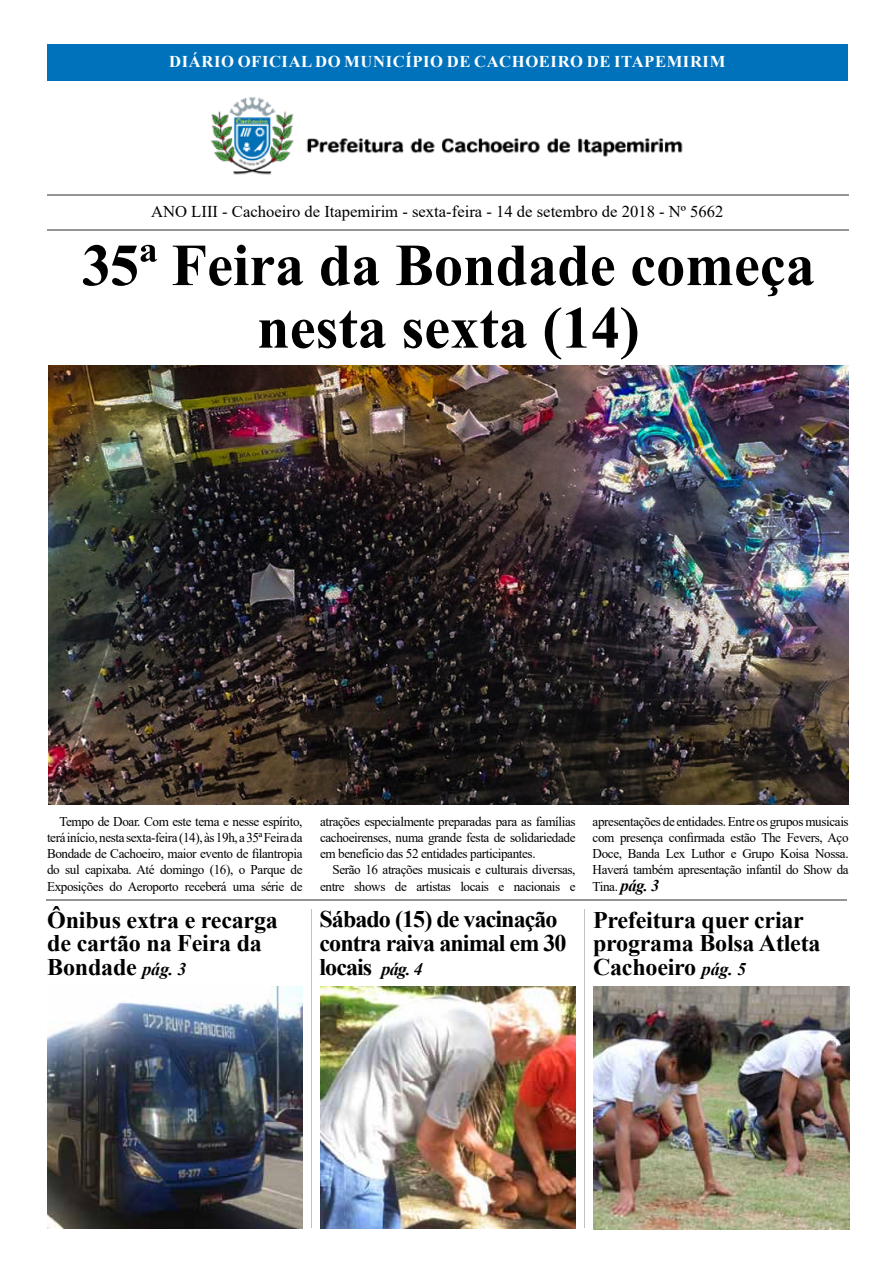
<style>
.page{position:relative;width:893px;height:1263px;background:#fff}
.page>*{position:absolute;margin:0;border:0;box-sizing:border-box;transform-origin:0 0}
.t1{font:700 59.55px/62.6px "Times New Roman";color:#000;text-align:center}
.t2{font:700 23.85px/23.9px "Times New Roman";letter-spacing:-.01em;color:#000}
.t3{font:700 23.85px/23.9px "Times New Roman";letter-spacing:-.04em;color:#000}
.t4{font:16.5px "Times New Roman";color:#000}
.t5{font:700 16.5px "Times New Roman";letter-spacing:.035em;color:#fff}
.t6{font:13.35px/16px "Times New Roman";letter-spacing:-.03em;color:#000;text-align:justify}
.s1{font-weight:700;font-style:italic;font-size:16.35px}
.s2{font-style:italic;font-size:17.85px}
</style>
<div class="page">
<img style="left:210px;top:97px;width:473px;height:78px">
<div style="left:47px;top:45px;width:801px;height:36px;background:#0072bc"></div>
<hr style="left:47px;top:194px;width:801px;height:2px;background:#939598">
<hr style="left:47px;top:229px;width:801px;height:1px;background:#939598">
<img style="left:48px;top:366px;width:800px;height:439px">
<img style="left:320px;top:986px;width:255px;height:243px">
<img style="left:48px;top:986px;width:255px;height:243px">
<hr style="left:47px;top:899px;width:800px;height:2px;background:#939598">
<img style="left:594px;top:987px;width:255px;height:242px">
<p class="t5" style="left:169px;top:50px;width:558px">DIÁRIO OFICIAL DO MUNICÍPIO DE CACHOEIRO DE ITAPEMIRIM</p>
<p class="t4" style="left:151px;top:200px;width:574px">ANO LIII - Cachoeiro de Itapemirim - sexta-feira - 14 de setembro de 2018 - Nº 5662</p>
<h1 class="t1" style="left:82px;top:232px;width:734px">35ª Feira da Bondade começa nesta sexta (14)</h1>
<p class="t6" style="left:47px;top:813px;width:257px;text-indent:12px">Tempo de Doar. Com este tema e nesse espírito, terá início, nesta sexta-feira (14), às 19h, a 35ª Feira da Bondade de Cachoeiro, maior evento de filantropia do sul capixaba. Até domingo (16), o Parque de Exposições do Aeroporto receberá uma série de</p>
<p class="t6" style="left:320px;top:813px;width:257px">atrações especialmente preparadas para as famílias cachoeirenses, numa grande festa de solidariedade em benefício das 52 entidades participantes.</p>
<p class="t6" style="left:320px;top:861px;width:257px;text-align:right">Serão 16 atrações musicais e culturais diversas, entre shows de artistas locais e nacionais e</p>
<p class="t6" style="left:593px;top:813px;width:258px">apresentações de entidades. Entre os grupos musicais com presença confirmada estão The Fevers, Aço Doce, Banda Lex Luthor e Grupo Koisa Nossa.<br>Haverá também apresentação infantil do Show da Tina. <span class="s1">pág. 3</span></p>
<h2 class="t2" style="left:47px;top:907px;width:232px">Ônibus extra e recarga de cartão na Feira da<br>Bondade <span class="s2">pág. 3</span></h2>
<h2 class="t2" style="left:593px;top:907px;width:229px">Prefeitura quer criar programa Bolsa Atleta<br>Cachoeiro <span class="s2">pág. 5</span></h2>
<h2 class="t3" style="left:320px;top:906px;width:249px">Sábado (15) de vacinação contra raiva animal em 30 locais <span class="s2">pág. 4</span></h2>
</div>
